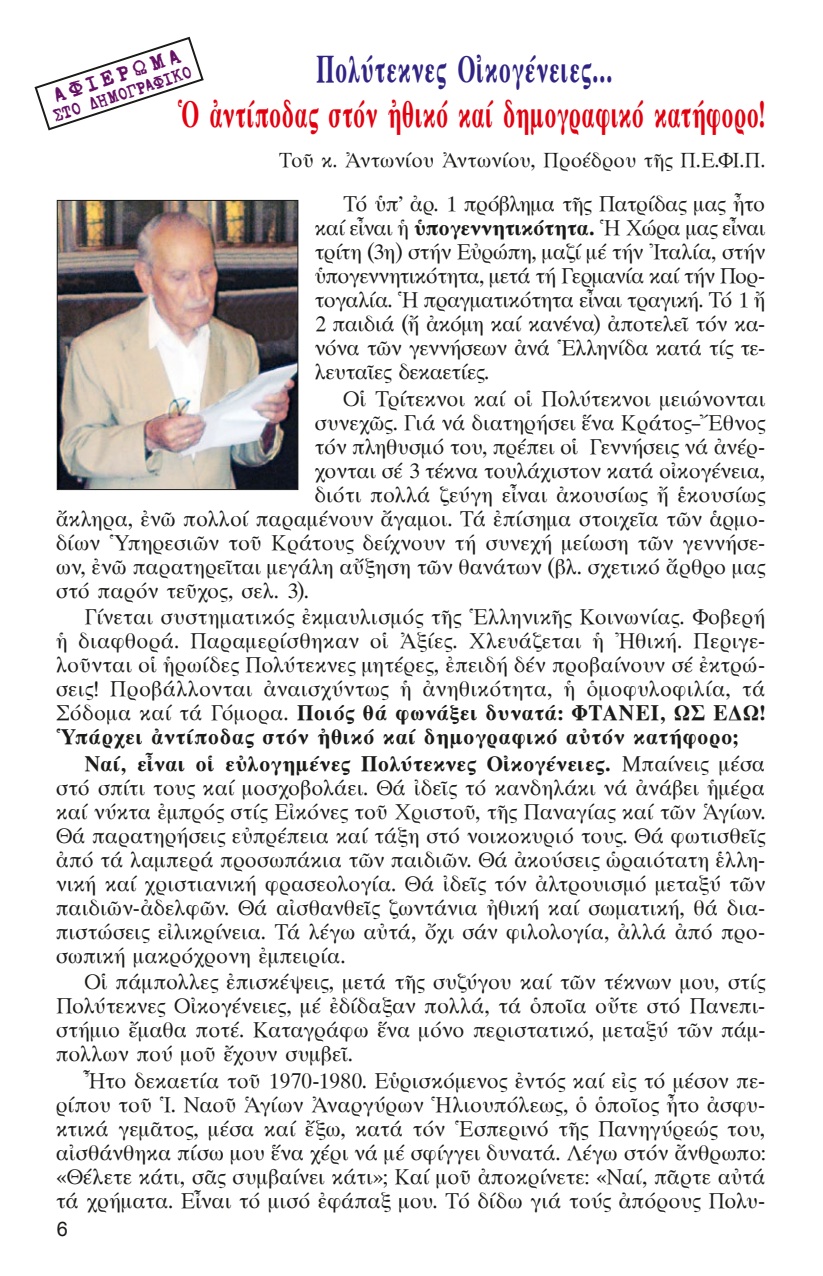
<style>
.page{position:relative;width:823px;height:1276px;background:#fff}
.page>*{position:absolute;margin:0;border:0;box-sizing:border-box;transform-origin:0 0}
.t1{font:700 39px "Mg Old Times UC Pol";letter-spacing:.005em;color:#e3000f;scale:.61 1}
.t2{font:700 39px "Mg Old Times UC Pol";letter-spacing:.02em;color:#2f2483;scale:.62 1}
.t3{font:700 24px "CF Bar Text SG";color:#651264}
.t4{font:22px/24px "Mg Old Times UC Pol Normal";letter-spacing:-.005em;color:#1a1a18;text-align:justify}
.t5{font:700 22px/24px "Mg Old Times UC Pol";letter-spacing:.01em;color:#1a1a18}
.t6{font:21px "Mg Old Times UC Pol Normal";letter-spacing:-.005em;color:#1a1a18}
.t7{font:700 20px "CF Bar Text SG";color:#651264;scale:.9 1}
.t8{font:20px "Arial";color:#1a1a18}
.s1{font-family:"Mg Old Times UC Pol";font-weight:700}
.s2{font-family:"Mg Old Times UC Pol Normal";font-weight:400}
</style>
<div class="page">
<img style="left:59px;top:202px;width:237px;height:286px">
<div style="left:57px;top:200px;width:241px;height:290px;border:1px solid #1a1a18"></div>
<svg style="left:34px;top:36px;width:170px;height:95px"></svg>
<p class="t3" style="left:50px;top:85px;width:134px;rotate:-18deg">ΑΦΙΕΡΩΜΑ</p>
<h1 class="t2" style="left:317px;top:49px;width:480px">Πολύτεκνες Οἰκογένειες...</h1>
<h1 class="t1" style="left:178px;top:93px;width:965px">Ὁ ἀντίποδας στόν ἠθικό καί δημογραφικό κατήφορο!</h1>
<p class="t6" style="left:279px;top:149px;width:488px">Τοῦ κ. Ἀντωνίου Ἀντωνίου, Προέδρου τῆς Π.Ε.ΦΙ.Π.</p>
<p class="t4" style="left:315px;top:192px;width:452px;text-indent:28px">Τό ὑπ’ ἀρ. 1 πρόβλημα τῆς Πατρίδας μας ἦτο καί εἶναι ἡ <span class="s1">ὑπογεννητικότητα.</span> Ἡ Χώρα μας εἶναι τρίτη (3η) στήν Εὐρώπη, μαζί μέ τήν Ἰταλία, στήν ὑπογεννητικότητα, μετά τή Γερμανία καί τήν Πορ&shy;τογαλία. Ἡ πραγματικότητα εἶναι τραγική. Τό 1 ἤ 2 παιδιά (ἤ ἀκόμη καί κανένα) ἀποτελεῖ τόν κα&shy;νόνα τῶν γεννήσεων ἀνά Ἑλληνίδα κατά τίς τε&shy;λευταῖες δεκαετίες.</p>
<p class="t4" style="left:343px;top:387px;width:423px">Οἱ Τρίτεκνοι καί οἱ Πολύτεκνοι μειώνονται</p>
<p class="t4" style="left:315px;top:411px;width:452px">συνεχῶς. Γιά νά διατηρήσει ἕνα Κράτος–Ἔθνος</p>
<p class="t4" style="left:315px;top:435px;width:452px">τόν πληθυσμό του, πρέπει οἱ Γεννήσεις νά ἀνέρ-</p>
<p class="t4" style="left:315px;top:459px;width:452px">χονται σέ 3 τέκνα τουλάχιστον κατά οἰκογένεια,</p>
<p class="t4" style="left:315px;top:483px;width:452px">διότι πολλά ζεύγη εἶναι ἀκουσίως ἤ ἑκουσίως</p>
<p class="t4" style="left:57px;top:507px;width:710px">ἄκληρα, ἐνῶ πολλοί παραμένουν ἄγαμοι. Τά ἐπίσημα στοιχεῖα τῶν ἁρμο-</p>
<p class="t4" style="left:57px;top:531px;width:710px">δίων Ὑπηρεσιῶν τοῦ Κράτους δείχνουν τή συνεχή μείωση τῶν γεννήσε-</p>
<p class="t4" style="left:57px;top:555px;width:710px">ων, ἐνῶ παρατηρεῖται μεγάλη αὔξηση τῶν θανάτων (βλ. σχετικό ἄρθρο μας</p>
<p class="t4" style="left:57px;top:579px;width:254px">στό παρόν τεῦχος, σελ. 3).</p>
<p class="t4" style="left:57px;top:605px;width:710px;text-indent:28px">Γίνεται συστηματικός ἐκμαυλισμός τῆς Ἑλληνικῆς Κοινωνίας. Φοβερή ἡ διαφθορά. Παραμερίσθηκαν οἱ Ἀξίες. Χλευάζεται ἡ Ἠθική. Περιγε&shy;λοῦνται οἱ ἡρωίδες Πολύτεκνες μητέρες, ἐπειδή δέν προβαίνουν σέ ἐκτρώ&shy;σεις! Προβάλλονται ἀναισχύντως ἡ ἀνηθικότητα, ἡ ὁμοφυλοφιλία, τά</p>
<p class="t5" style="left:57px;top:701px;width:548px"><span class="s2">Σόδομα καί τά Γόμορα.</span> Ποιός θά φωνάξει δυνατά: Φταν</p>
<p class="t7" style="left:51px;top:107px;width:162px;rotate:-18deg">ΣΤΟ ΔΗΜΟΓΡΑΦΙΚΟ</p>
<p class="t5" style="left:57px;top:701px;width:710px;text-indent:579px">ει, ως εδῶ!<br>Ὑπάρχει ἀντίποδας στόν ἠθικό καί δημογραφικό αὐτόν κατήφορο;</p>
<p class="t5" style="left:85px;top:751px;width:682px">Ναί, εἶναι οἱ εὐλογημένες Πολύτεκνες Οἰκογένειες. <span class="s2">Μπαίνεις μέσα</span></p>
<p class="t4" style="left:57px;top:776px;width:710px">στό σπίτι τους καί μοσχοβολάει. Θά ἰδεῖς τό κανδηλάκι νά ἀνάβει ἡμέρα καί νύκτα ἐμπρός στίς Εἰκόνες τοῦ Χριστοῦ, τῆς Παναγίας καί τῶν Ἁγίων.<br>Θά παρατηρήσεις εὐπρέπεια καί τάξη στό νοικοκυριό τους. Θά φωτισθεῖς ἀπό τά λαμπερά προσωπάκια τῶν παιδιῶν. Θά ἀκούσεις ὡραιότατη ἑλλη&shy;νική καί χριστιανική φρασεολογία. Θά ἰδεῖς τόν ἀλτρουισμό μεταξύ τῶν παιδιῶν-ἀδελφῶν. Θά αἰσθανθεῖς ζωντάνια ἠθική καί σωματική, θά δια&shy;πιστώσεις εἰλικρίνεια. Τά λέγω αὐτά, ὄχι σάν φιλολογία, ἀλλά ἀπό προ&shy;σωπική μακρόχρονη ἐμπειρία.</p>
<p class="t4" style="left:57px;top:970px;width:710px;text-indent:28px">Οἱ πάμπολλες ἐπισκέψεις, μετά τῆς συζύγου καί τῶν τέκνων μου, στίς Πολύτεκνες Οἰκογένειες, μέ ἐδίδαξαν πολλά, τά ὁποῖα οὔτε στό Πανεπι&shy;στήμιο ἔμαθα ποτέ. Καταγράφω ἕνα μόνο περιστατικό, μεταξύ τῶν πάμ&shy;πολλων πού μοῦ ἔχουν συμβεῖ.</p>
<p class="t4" style="left:57px;top:1069px;width:710px;text-indent:28px">Ἦτο δεκαετία τοῦ 1970-1980. Εὑρισκόμενος ἐντός καί εἰς τό μέσον πε&shy;ρίπου τοῦ Ἱ. Ναοῦ Ἁγίων Ἀναργύρων Ἡλιουπόλεως, ὁ ὁποῖος ἦτο ἀσφυ&shy;κτικά γεμᾶτος, μέσα καί ἔξω, κατά τόν Ἑσπερινό τῆς Πανηγύρεώς του, αἰσθάνθηκα πίσω μου ἕνα χέρι νά μέ σφίγγει δυνατά. Λέγω στόν ἄνθρωπο: «Θέλετε κάτι, σᾶς συμβαίνει κάτι»; Καί μοῦ ἀποκρίνετε: «Ναί, πᾶρτε αὐτά τά χρήματα. Εἶναι τό μισό ἐφάπαξ μου. Τό δίδω γιά τούς ἀπόρους Πολυ-</p>
<p class="t8" style="left:57px;top:1215px;width:13px">6</p>
</div>
